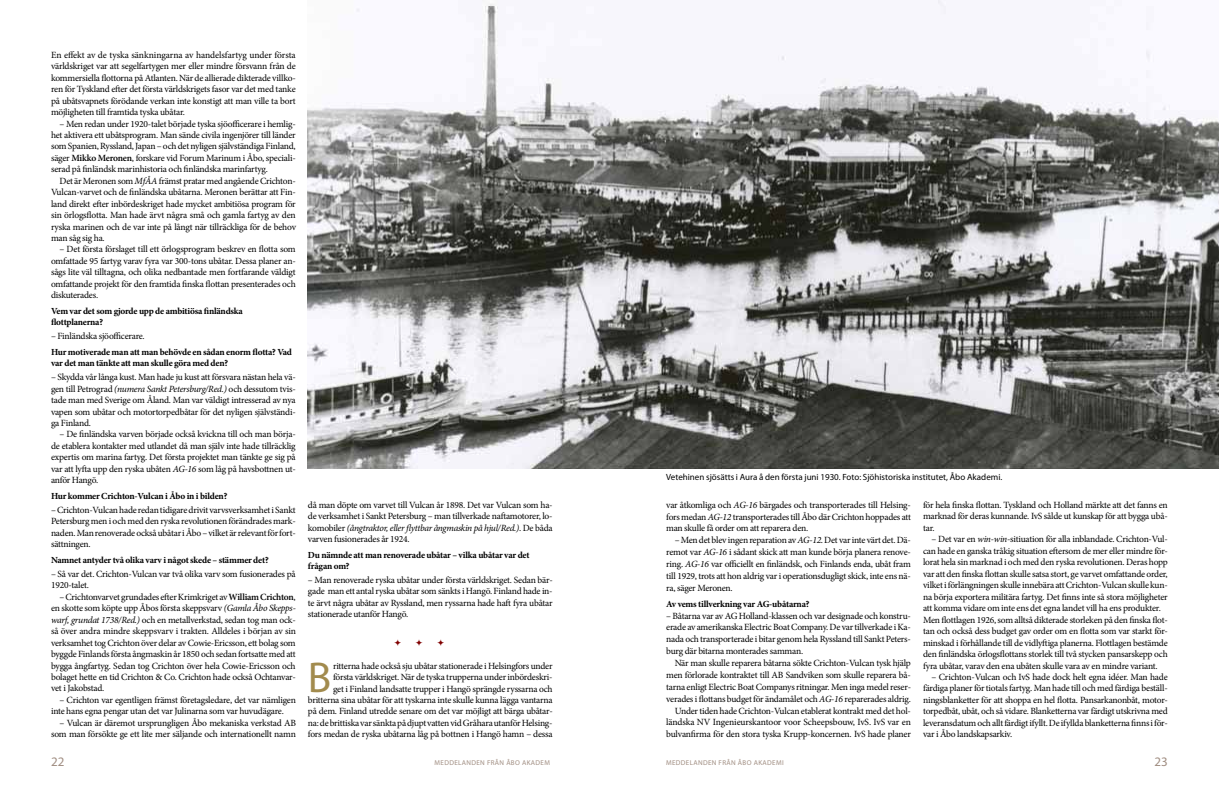
<style>
.page{position:relative;width:1219px;height:794px;background:#fff}
.page>*{position:absolute;margin:0;border:0;box-sizing:border-box;transform-origin:0 0}
.t1{font:43.3px "Myriad Pro";color:#a28b4e}
.t2{font:13px "Myriad Pro";color:#a08d81}
.t3{font:9.5px/11.4px "Minion Pro";letter-spacing:-.025em;color:#000;text-align:justify}
.t4{font:700 9.3px/11.2px "Minion Pro";letter-spacing:-.02em;color:#000}
.t5{font:9px "Myriad Pro";color:#000}
.t6{font:7px "Myriad Pro";letter-spacing:.05em;color:#a08d81}
.s1{font-weight:600}
.s2{font-style:italic}
</style>
<div class="page">
<img style="left:308px;top:0;width:911px;height:468px">
<p class="t3" style="left:51px;top:49px;width:246px">En effekt av de tyska sänkningarna av handelsfartyg under första världskriget var att segelfartygen mer eller mindre försvann från de kommersiella flottorna på Atlanten. När de allierade dikterade villko&shy;ren för Tyskland efter det första världskrigets fasor var det med tanke på ubåtsvapnets förödande verkan inte konstigt att man ville ta bort möjligheten till framtida tyska ubåtar.</p>
<p class="t3" style="left:51px;top:118px;width:246px;text-indent:9px">– Men redan under 1920-talet började tyska sjöofficerare i hemlig&shy;het aktivera ett ubåtsprogram. Man sände civila ingenjörer till länder som Spanien, Ryssland, Japan – och det nyligen självständiga Finland, säger <span class="s1">Mikko Meronen</span>, forskare vid Forum Marinum i Åbo, speciali&shy;serad på finländsk marinhistoria och finländska marinfartyg.</p>
<p class="t3" style="left:51px;top:175px;width:247px;text-indent:9px">Det är Meronen som <span class="s2">MfÅA</span> främst pratar med angående Crichton-Vulcan-varvet och de finländska ubåtarna. Meronen berättar att Fin&shy;land direkt efter inbördeskriget hade mycket ambitiösa program för sin örlogsflotta. Man hade ärvt några små och gamla fartyg av den ryska marinen och de var inte på långt när tillräckliga för de behov man såg sig ha.</p>
<p class="t3" style="left:51px;top:244px;width:246px;text-indent:9px">– Det första förslaget till ett örlogsprogram beskrev en flotta som omfattade 95 fartyg varav fyra var 300-tons ubåtar. Dessa planer an&shy;sågs lite väl tilltagna, och olika nedbantade men fortfarande väldigt omfattande projekt för den framtida finska flottan presenterades och diskuterades.</p>
<p class="t4" style="left:51px;top:305px;width:193px">Vem var det som gjorde upp de ambitiösa finländska flottplanerna?</p>
<p class="t3" style="left:51px;top:330px;width:95px">– Finländska sjöofficerare.</p>
<p class="t4" style="left:51px;top:346px;width:243px">Hur motiverade man att man behövde en sådan enorm flotta? Vad var det man tänkte att man skulle göra med den?</p>
<p class="t3" style="left:51px;top:371px;width:246px">– Skydda vår långa kust. Man hade ju kust att försvara nästan hela vä&shy;gen till Petrograd <span class="s2">(numera Sankt Petersburg/Red.)</span> och dessutom tvis&shy;tade man med Sverige om Åland. Man var väldigt intresserad av nya vapen som ubåtar och motortorpedbåtar för det nyligen självständi&shy;ga Finland.</p>
<p class="t3" style="left:51px;top:429px;width:246px;text-indent:9px">– De finländska varven började också kvickna till och man börja&shy;de etablera kontakter med utlandet då man själv inte hade tillräcklig expertis om marina fartyg. Det första projektet man tänkte ge sig på var att lyfta upp den ryska ubåten <span class="s2">AG-16</span> som låg på havsbottnen ut&shy;anför Hangö.</p>
<p class="t4" style="left:51px;top:490px;width:178px">Hur kommer Crichton-Vulcan i Åbo in i bilden?</p>
<p class="t3" style="left:51px;top:504px;width:246px">– Crichton-Vulcan hade redan tidigare drivit varvsverksamhet i Sankt Petersburg men i och med den ryska revolutionen förändrades mark&shy;naden. Man renoverade också ubåtar i Åbo – vilket är relevant för fort&shy;sättningen.</p>
<p class="t4" style="left:51px;top:554px;width:219px">Namnet antyder två olika varv i något skede – stämmer det?</p>
<p class="t3" style="left:51px;top:568px;width:246px">– Så var det. Crichton-Vulcan var två olika varv som fusionerades på<br>1920-talet.</p>
<p class="t3" style="left:51px;top:591px;width:246px;text-indent:9px">– Crichtonvarvet grundades efter Krimkriget av <span class="s1">William Crichton</span>, en skotte som köpte upp Åbos första skeppsvarv <span class="s2">(Gamla Åbo Skepps&shy;warf, grundat 1738/Red.)</span> och en metallverkstad, sedan tog man ock&shy;så över andra mindre skeppsvarv i trakten. Alldeles i början av sin verksamhet tog Crichton över delar av Cowie-Ericsson, ett bolag som byggde Finlands första ångmaskin år 1850 och sedan fortsatte med att bygga ångfartyg. Sedan tog Crichton över hela Cowie-Ericsson och bolaget hette en tid Crichton &amp; Co. Crichton hade också Ochtanvar&shy;vet i Jakobstad.</p>
<p class="t3" style="left:51px;top:694px;width:246px;text-indent:9px">– Crichton var egentligen främst företagsledare, det var nämligen inte hans egna pengar utan det var Julinarna som var huvudägare.</p>
<p class="t3" style="left:51px;top:717px;width:246px;text-align:right">– Vulcan är däremot ursprungligen Åbo mekaniska verkstad AB som man försökte ge ett lite mer säljande och internationellt namn</p>
<p class="t3" style="left:308px;top:499px;width:246px">då man döpte om varvet till Vulcan år 1898. Det var Vulcan som ha&shy;de verksamhet i Sankt Petersburg – man tillverkade naftamotorer, lo&shy;komobiler <span class="s2">(ångtraktor, eller flyttbar ångmaskin på hjul/Red.)</span>. De båda varven fusionerades år 1924.</p>
<p class="t4" style="left:308px;top:549px;width:223px">Du nämnde att man renoverade ubåtar – vilka ubåtar var det frågan om?</p>
<p class="t3" style="left:308px;top:574px;width:246px">– Man renoverade ryska ubåtar under första världskriget. Sedan bär&shy;gade man ett antal ryska ubåtar som sänkts i Hangö. Finland hade in&shy;te ärvt några ubåtar av Ryssland, men ryssarna hade haft fyra ubåtar stationerade utanför Hangö.</p>
<p class="t3" style="left:308px;top:660px;width:246px;text-align:right">ritterna hade också sju ubåtar stationerade i Helsingfors under<br>första världskriget. När de tyska trupperna under inbördeskri-<br>get i Finland landsatte trupper i Hangö sprängde ryssarna och britterna sina ubåtar för att tyskarna inte skulle kunna lägga vantarna på dem. Finland utredde senare om det var möjligt att bärga ubåtar&shy;na: de brittiska var sänkta på djupt vatten vid Gråhara utanför Helsing&shy;fors medan de ryska ubåtarna låg på bottnen i Hangö hamn – dessa</p>
<h1 class="t1" style="left:308px;top:650px;width:20px">B</h1>
<p class="t5" style="left:666px;top:471px;width:338px">Vetehinen sjösätts i Aura å den första juni 1930. Foto: Sjöhistoriska institutet, Åbo Akademi.</p>
<p class="t3" style="left:666px;top:499px;width:246px;line-height:11.9px">var åtkomliga och <span class="s2">AG-16</span> bärgades och transporterades till Helsing&shy;fors medan <span class="s2">AG-12</span> transporterades till Åbo där Crichton hoppades att man skulle få order om att reparera den.</p>
<p class="t3" style="left:666px;top:534px;width:246px;line-height:11.9px;text-indent:9px">– Men det blev ingen reparation av <span class="s2">AG-12</span>. Det var inte värt det. Dä&shy;remot var <span class="s2">AG-16</span> i sådant skick att man kunde börja planera renove&shy;ring. <span class="s2">AG-16</span> var officiellt en finländsk, och Finlands enda, ubåt fram till 1929, trots att hon aldrig var i operationsdugligt skick, inte ens nä&shy;ra, säger Meronen.</p>
<p class="t4" style="left:666px;top:598px;width:145px">Av vems tillverkning var AG-ubåtarna?</p>
<p class="t3" style="left:666px;top:609px;width:246px;line-height:11.9px">– Båtarna var av AG Holland-klassen och var designade och konstru&shy;erade av amerikanska Electric Boat Company. De var tillverkade i Ka&shy;nada och transporterade i bitar genom hela Ryssland till Sankt Peters&shy;burg där bitarna monterades samman.</p>
<p class="t3" style="left:666px;top:657px;width:246px;line-height:11.9px;text-align:right">När man skulle reparera båtarna sökte Crichton-Vulcan tysk hjälp men förlorade kontraktet till AB Sandviken som skulle reparera bå&shy;tarna enligt Electric Boat Companys ritningar. Men inga medel reser&shy;verades i flottans budget för ändamålet och <span class="s2">AG-16</span> reparerades aldrig.<br>Under tiden hade Crichton-Vulcan etablerat kontrakt med det hol&shy;ländska NV Ingenieurskantoor voor Scheepsbouw, IvS. IvS var en bulvanfirma för den stora tyska Krupp-koncernen. IvS hade planer</p>
<p class="t3" style="left:923px;top:499px;width:246px">för hela finska flottan. Tyskland och Holland märkte att det fanns en marknad för deras kunnande. IvS sålde ut kunskap för att bygga ubå&shy;tar.</p>
<p class="t3" style="left:923px;top:533px;width:246px;text-align:left;text-indent:9px">– Det var en <span class="s2">win-win</span>-sitiuation för alla inblandade. Crichton-Vul&shy;can hade en ganska tråkig situation eftersom de mer eller mindre för&shy;lorat hela sin marknad i och med den ryska revolutionen. Deras hopp var att den finska flottan skulle satsa stort, ge varvet omfattande order, vilket i förlängningen skulle innebära att Crichton-Vulcan skulle kun&shy;na börja exportera militära fartyg. Det finns inte så stora möjligheter att komma vidare om inte ens det egna landet vill ha ens produkter.<br>Men flottlagen 1926, som alltså dikterade storleken på den finska flot&shy;tan och också dess budget gav order om en flotta som var starkt för&shy;minskad i förhållande till de vidlyftiga planerna. Flottlagen bestämde den finländska örlogsflottans storlek till två stycken pansarskepp och fyra ubåtar, varav den ena ubåten skulle vara av en mindre variant.</p>
<p class="t3" style="left:923px;top:671px;width:246px;text-indent:9px">– Crichton-Vulcan och IvS hade dock helt egna idéer. Man hade färdiga planer för tiotals fartyg. Man hade till och med färdiga beställ&shy;ningsblanketter för att shoppa en hel flotta. Pansarkanonbåt, motor&shy;torpedbåt, ubåt, och så vidare. Blanketterna var färdigt utskrivna med leveransdatum och allt färdigt ifyllt. De ifyllda blanketterna finns i för&shy;var i Åbo landskapsarkiv.</p>
<h2 class="t2" style="left:51px;top:754px;width:15px">22</h2>
<p class="t6" style="left:435px;top:759px;width:117px">MEDDELANDEN FRÅN ÅBO AKADEM</p>
<p class="t6" style="left:666px;top:759px;width:118px">MEDDELANDEN FRÅN ÅBO AKADEMI</p>
<h2 class="t2" style="left:1155px;top:754px;width:15px">23</h2>
</div>
